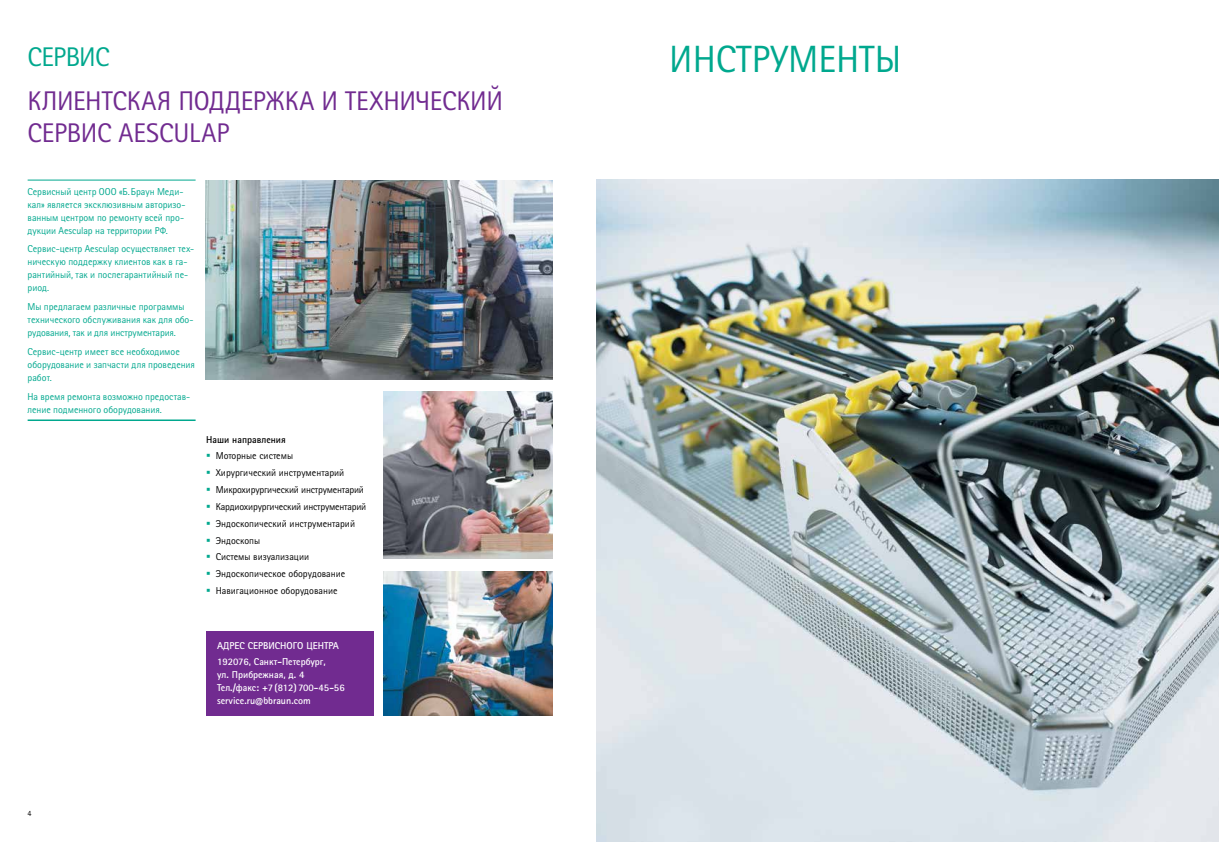
<style>
.page{position:relative;width:1219px;height:842px;background:#fff}
.page>*{position:absolute;margin:0;border:0;box-sizing:border-box;transform-origin:0 0}
.t1{font:38px "Rotis Sans Serif Pro Cyr";color:#00a88e}
.t2{font:27px/32px "Rotis Sans Serif Pro Cyr";letter-spacing:-.01em;color:#712b90}
.t3{font:27px "Rotis Sans Serif Pro Cyr";letter-spacing:-.03em;color:#00a88e}
.t4{font:10px/13px "Rotis Sans Serif Pro Cyr";letter-spacing:-.005em;color:#00a88e}
.t5{font:10px "Rotis Sans Serif Pro Cyr";color:#000}
.t6{font:700 10px/13px "Rotis Sans Serif Pro Cyr";color:#fff}
.t7{font:10px "Rotis Sans Serif Pro Cyr";letter-spacing:-.02em;color:#000}
.t8{font:700 10px "Rotis Sans Serif Pro Cyr";color:#000}
.t9{font:8px "Rotis Sans Serif Pro Cyr";color:#000}
.s1{color:#00a88e}
</style>
<div class="page">
<img style="left:597px;top:179px;width:622px;height:663px">
<img style="left:206px;top:180px;width:346px;height:199px">
<img style="left:384px;top:392px;width:168px;height:166px">
<img style="left:384px;top:571px;width:168px;height:144px">
<hr style="left:28px;top:180px;width:168px;height:1px;background:#00a88e">
<hr style="left:28px;top:419px;width:168px;height:2px;background:#00a88e">
<div style="left:206px;top:631px;width:168px;height:84px;background:#712b90"></div>
<h2 class="t3" style="left:28px;top:41px;width:83px">СЕРВИС</h2>
<h1 class="t1" style="left:669px;top:36px;width:233px">ИНСТРУМЕНТЫ</h1>
<h2 class="t2" style="left:28px;top:85px;width:477px">КЛИЕНТСКАЯ ПОДДЕРЖКА И ТЕХНИЧЕСКИЙ<br>СЕРВИС AESCULAP</h2>
<p class="t4" style="left:28px;top:185px;width:160px">Сервисный центр ООО «Б. Браун Меди&shy;кал» является эксклюзивным авторизо&shy;ванным центром по ремонту всей про&shy;дукции Aesculap на территории РФ.</p>
<p class="t4" style="left:28px;top:242px;width:168px">Сервис-центр Aesculap осуществляет тех&shy;ническую поддержку клиентов как в га&shy;рантийный, так и послегарантийный пе&shy;риод.</p>
<p class="t4" style="left:28px;top:300px;width:167px">Мы предлагаем различные программы технического обслуживания как для обо&shy;рудования, так и для инструментария.</p>
<p class="t4" style="left:28px;top:345px;width:169px">Сервис-центр имеет все необходимое оборудование и запчасти для проведения работ.</p>
<p class="t4" style="left:28px;top:390px;width:164px">На время ремонта возможно предостав&shy;ление подменного оборудования.</p>
<p class="t8" style="left:206px;top:433px;width:81px">Наши направления</p>
<p class="t5" style="left:206px;top:450px;width:88px"><span class="s1">▪</span> Моторные системы</p>
<p class="t5" style="left:206px;top:467px;width:140px"><span class="s1">▪</span> Хирургический инструментарий</p>
<p class="t7" style="left:206px;top:484px;width:159px"><span class="s1">▪</span> Микрохирургический инструментарий</p>
<p class="t7" style="left:206px;top:501px;width:162px"><span class="s1">▪</span> Кардиохирургический инструментарий</p>
<p class="t5" style="left:206px;top:517px;width:150px"><span class="s1">▪</span> Эндоскопический инструментарий</p>
<p class="t5" style="left:206px;top:534px;width:56px"><span class="s1">▪</span> Эндоскопы</p>
<p class="t5" style="left:206px;top:551px;width:105px"><span class="s1">▪</span> Системы визуализации</p>
<p class="t5" style="left:206px;top:568px;width:141px"><span class="s1">▪</span> Эндоскопическое оборудование</p>
<p class="t5" style="left:206px;top:585px;width:133px"><span class="s1">▪</span> Навигационное оборудование</p>
<p class="t6" style="left:217px;top:637px;width:123px;line-height:15.8px">АДРЕС СЕРВИСНОГО ЦЕНТРА<br>192076, Санкт-Петербург,</p>
<p class="t6" style="left:217px;top:668px;width:129px">ул. Прибрежная, д. 4<br>Тел./факс: +7(812)700-45-56 service.ru@bbraun.com</p>
<p class="t9" style="left:28px;top:809px;width:5px">4</p>
</div>
